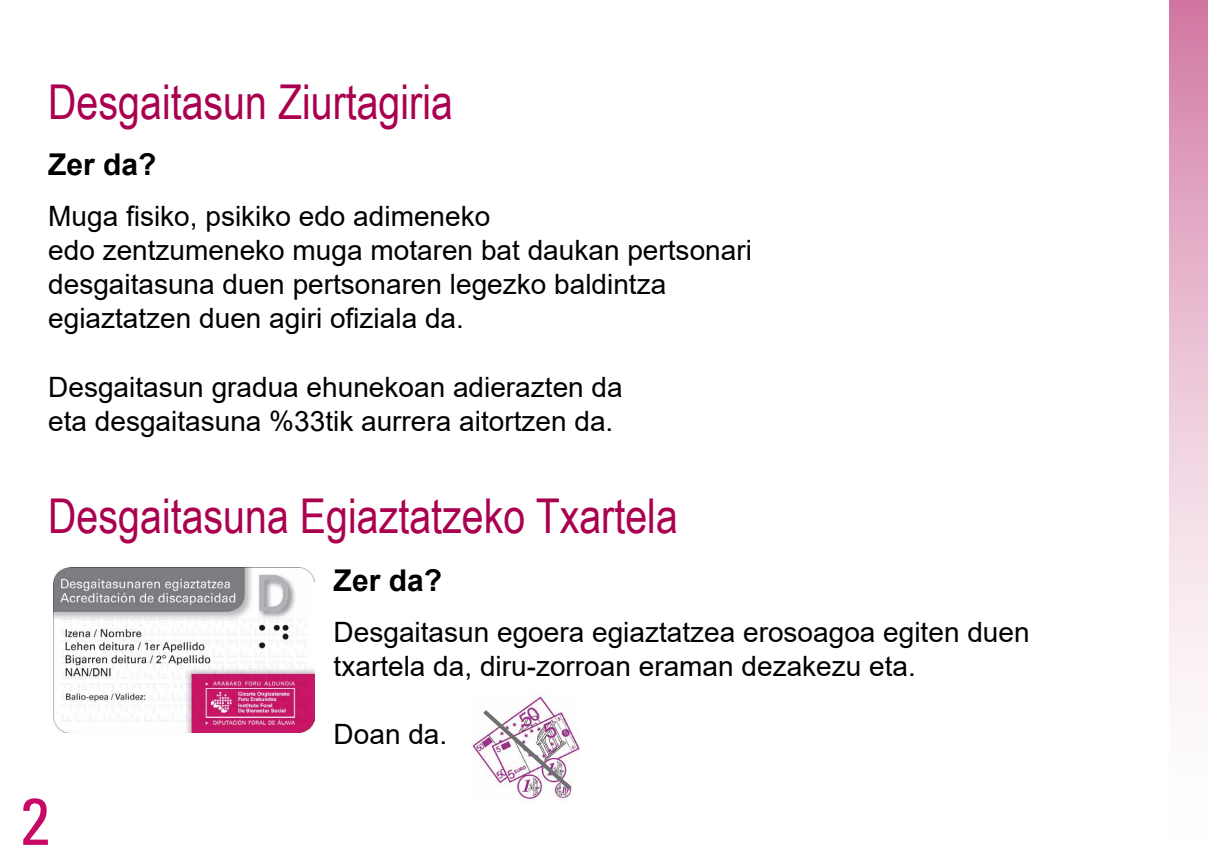
<style>
.page{position:relative;width:1208px;height:868px;background:#fff}
.page>*{position:absolute;margin:0;border:0;box-sizing:border-box;transform-origin:0 0}
.t1{font:condensed 66px "Univers LT Std";color:#c80966}
.t2{font:48px "Arial Narrow";color:#aa004f}
.t3{font:700 30px "Arial";color:#000}
.t4{font:28px/34px "Arial";color:#000}
</style>
<div class="page">
<svg style="left:1169px;top:0;width:12px;height:693px;background:#e9bdd2"></svg>
<div style="left:1181px;top:0;width:27px;height:840px;background:linear-gradient(to bottom,#d583a9,#fff)"></div>
<img style="left:54px;top:567px;width:261px;height:165px">
<img style="left:472px;top:693px;width:108px;height:108px">
<img style="left:479px;top:705px;width:97px;height:89px">
<h2 class="t2" style="left:48px;top:66px;width:406px">Desgaitasun Ziurtagiria</h2>
<p class="t3" style="left:48px;top:144px;width:110px">Zer da?</p>
<p class="t4" style="left:48px;top:199px;width:705px">Muga fisiko, psikiko edo adimeneko<br>edo zentzumeneko muga motaren bat daukan pertsonari desgaitasuna duen pertsonaren legezko baldintza egiaztatzen duen agiri ofiziala da.</p>
<p class="t4" style="left:48px;top:369px;width:576px">Desgaitasun gradua ehunekoan adierazten da eta desgaitasuna %33tik aurrera aitortzen da.</p>
<h2 class="t2" style="left:48px;top:480px;width:631px">Desgaitasuna Egiaztatzeko Txartela</h2>
<p class="t3" style="left:334px;top:559px;width:110px">Zer da?</p>
<p class="t4" style="left:334px;top:614px;width:697px">Desgaitasun egoera egiaztatzea erosoagoa egiten duen txartela da, diru-zorroan eraman dezakezu eta.</p>
<h1 class="t1" style="left:20px;top:779px;width:31px">2</h1>
<p class="t4" style="left:334px;top:716px;width:115px">Doan da.</p>
</div>
